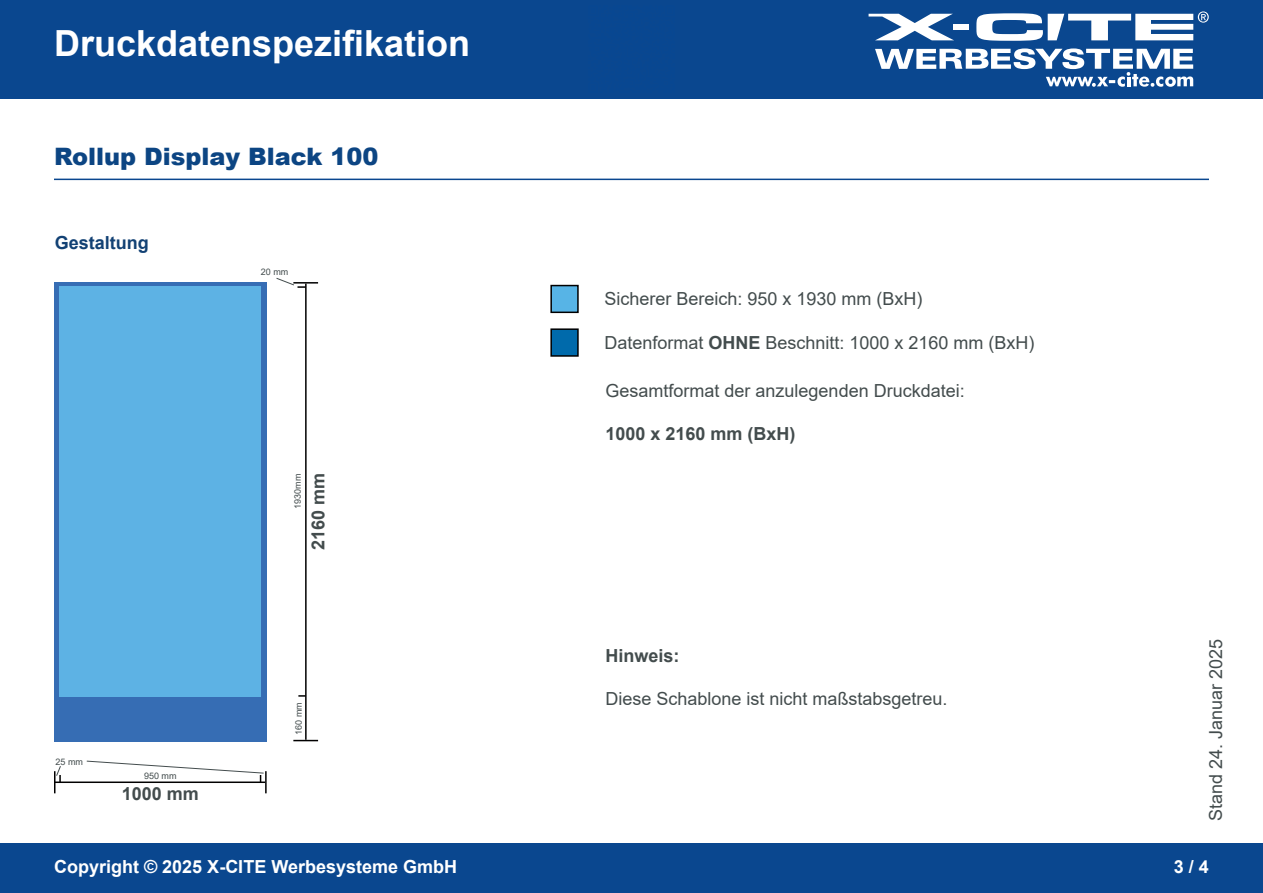
<style>
.page{position:relative;width:1263px;height:893px;background:#fff}
.page>*{position:absolute;margin:0;border:0;box-sizing:border-box;transform-origin:0 0}
.t1{font:700 36px "Arial";color:#fff}
.t2{font:900 24px "Arial";color:#0c4583}
.t3{font:18px "Arial";color:#434c4d}
.t4{font:700 18px "Arial";color:#fff}
.t5{font:700 18px "Arial";color:#434c4d}
.t6{font:700 18px "Arial";color:#124174}
.t7{font:9px "Arial";color:#434c4d}
.s1{font-weight:700}
</style>
<div class="page">
<div style="left:0;top:0;width:1263px;height:98px;background:#0a478f"></div>
<div style="left:0;top:844px;width:1263px;height:49px;background:#0a478f"></div>
<svg style="left:868px;top:14px;width:85px;height:26px"></svg>
<div style="left:953px;top:24px;width:15px;height:6px;background:#fff"></div>
<svg style="left:875px;top:48px;width:318px;height:39px"></svg>
<svg style="left:976px;top:11px;width:233px;height:30px"></svg>
<hr style="left:54px;top:179px;width:1155px;height:1px;background:#0a478f">
<svg style="left:293px;top:740px;width:25px;height:1px"></svg>
<hr style="left:305px;top:284px;width:2px;height:456px;background:#010000">
<div style="left:54px;top:282px;width:213px;height:459px;background:#366db4"></div>
<div style="left:59px;top:286px;width:202px;height:411px;background:#5db2e4"></div>
<div style="left:551px;top:286px;width:27px;height:26px;background:#57b4e6"></div>
<div style="left:550px;top:285px;width:29px;height:28px;border:2px solid #000"></div>
<div style="left:551px;top:329px;width:27px;height:27px;background:#006aab"></div>
<div style="left:550px;top:328px;width:29px;height:29px;border:2px solid #000"></div>
<svg style="left:298px;top:695px;width:8px;height:2px"></svg>
<hr style="left:265px;top:771px;width:2px;height:22px;background:#010000">
<hr style="left:54px;top:771px;width:2px;height:22px;background:#010000">
<hr style="left:55px;top:781px;width:210px;height:2px;background:#010000">
<hr style="left:293px;top:282px;width:25px;height:2px;background:#010000">
<svg style="left:276px;top:277px;width:30px;height:11px"></svg>
<svg style="left:86px;top:760px;width:178px;height:22px"></svg>
<svg style="left:56px;top:766px;width:5px;height:16px"></svg>
<h1 class="t1" style="left:54px;top:18px;width:418px">Druckdatenspezifikation</h1>
<h2 class="t2" style="left:54px;top:139px;width:326px">Rollup Display Black 100</h2>
<p class="t6" style="left:55px;top:230px;width:96px">Gestaltung</p>
<p class="t7" style="left:261px;top:266px;width:29px">20 mm</p>
<p class="t7" style="left:55px;top:755px;width:29px">25 mm</p>
<p class="t7" style="left:144px;top:770px;width:34px">950 mm</p>
<p class="t5" style="left:122px;top:781px;width:79px">1000 mm</p>
<p class="t7" style="left:291px;top:509px;width:37px;rotate:-90deg">1930mm</p>
<p class="t5" style="left:306px;top:550px;width:79px;rotate:-90deg">2160 mm</p>
<p class="t7" style="left:292px;top:735px;width:34px;rotate:-90deg">160 mm</p>
<p class="t3" style="left:604px;top:287px;width:320px">Sicherer Bereich: 950 x 1930 mm (BxH)</p>
<p class="t3" style="left:604px;top:330px;width:432px">Datenformat <span class="s1">OHNE</span> Beschnitt: 1000 x 2160 mm (BxH)</p>
<p class="t3" style="left:605px;top:378px;width:361px">Gesamtformat der anzulegenden Druckdatei:</p>
<p class="t5" style="left:605px;top:421px;width:192px">1000 x 2160 mm (BxH)</p>
<p class="t5" style="left:605px;top:643px;width:76px">Hinweis:</p>
<p class="t3" style="left:605px;top:686px;width:344px">Diese Schablone ist nicht maßstabsgetreu.</p>
<p class="t3" style="left:1203px;top:821px;width:184px;rotate:-90deg">Stand 24. Januar 2025</p>
<p class="t4" style="left:54px;top:854px;width:405px">Copyright © 2025 X-CITE Werbesysteme GmbH</p>
<p class="t4" style="left:1174px;top:854px;width:37px">3 / 4</p>
</div>
